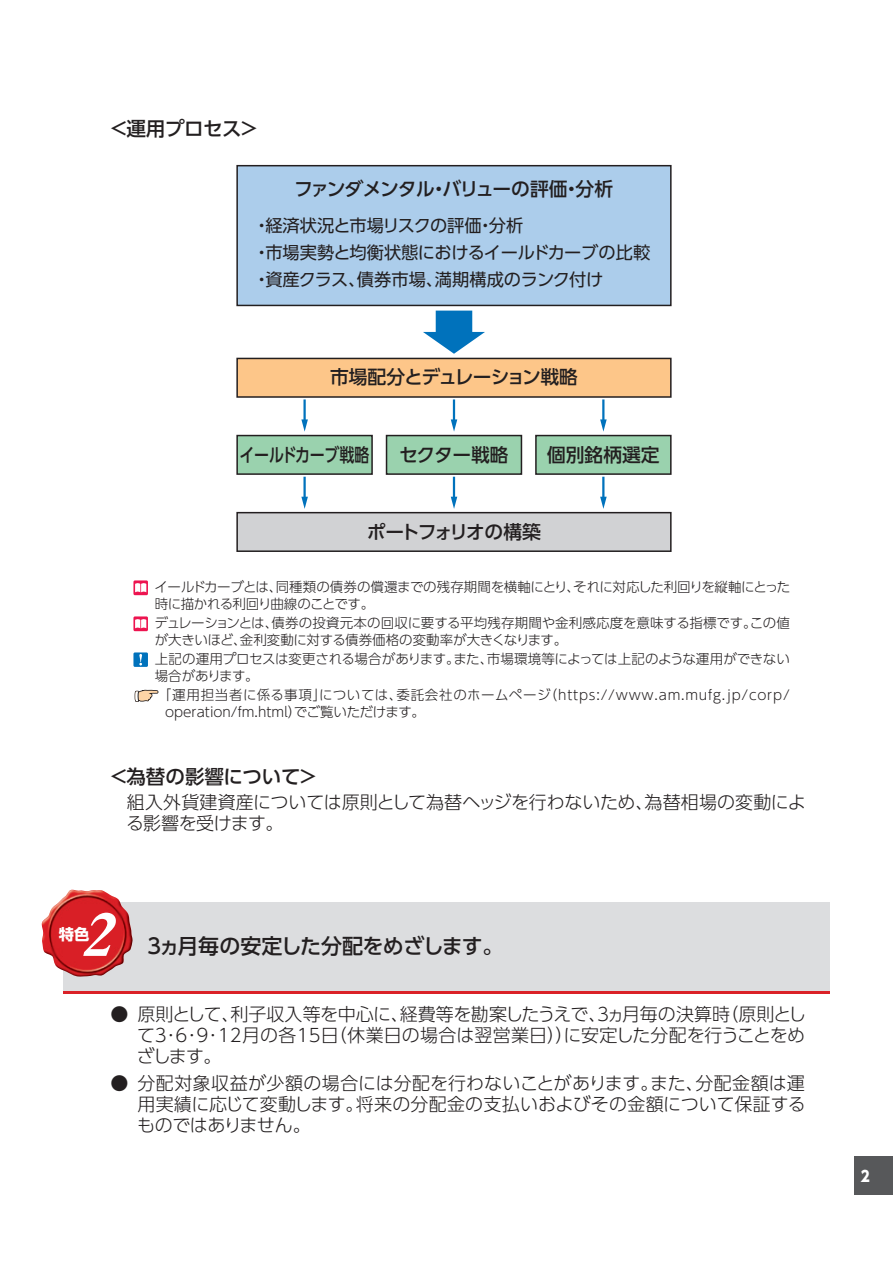
<style>
.page{position:relative;width:893px;height:1263px;background:#fff}
.page>*{position:absolute;margin:0;border:0;box-sizing:border-box;transform-origin:0 0}
.t1{font:italic 58.5px "Midashi Min Pr 5 MA31";color:#fff;scale:1.04 1}
.t2{font:500 21px "UD Shin Go Pro";letter-spacing:-.03em;color:#231f20}
.t3{font:500 19.5px "UD Shin Go Pro";letter-spacing:-.01em;color:#231f20}
.t4{font:500 18.75px "UD Shin Go Pro";letter-spacing:-.03em;color:#231f20}
.t5{font:500 18.75px "UD Shin Go Pro";letter-spacing:-.05em;color:#231f20}
.t6{font:500 18.75px "UD Shin Go Pro";letter-spacing:-.105em;color:#231f20}
.t7{font:500 18.75px "UD Shin Go Pro";letter-spacing:-.03em;color:#231f20;scale:.8 1}
.t8{font:300 18px/21px "UD Shin Go Pro";letter-spacing:-.005em;color:#231f20;text-align:justify}
.t9{font:17.25px/27px "UD Shin Go Pro";letter-spacing:-.015em;color:#231f20}
.t10{font:700 15.3px "UD Shin Go Pro";color:#fff}
.t11{font:800 15px "UD Shin Go Pro";color:#fff;scale:.9 1}
.t12{font:300 13.5px/16.5px "UD Shin Go Pro";color:#231f20}
.t13{font:300 13.5px/16.5px "UD Shin Go Pro";letter-spacing:.02em;color:#231f20}
.t14{font:300 13.5px/16.5px "UD Shin Go Pro";letter-spacing:-.03em;color:#231f20}
</style>
<div class="page">
<div style="left:855px;top:1157px;width:38px;height:38px;background:#57585a"></div>
<div style="left:237px;top:166px;width:434px;height:139px;background:#accdeb"></div>
<div style="left:236px;top:165px;width:436px;height:141px;border:2px solid #231f20"></div>
<div style="left:237px;top:358px;width:434px;height:39px;background:#fdc689"></div>
<div style="left:236px;top:358px;width:436px;height:40px;border:2px solid #231f20"></div>
<div style="left:237px;top:513px;width:434px;height:38px;background:#d1d2d4"></div>
<div style="left:236px;top:512px;width:436px;height:40px;border:2px solid #231f20"></div>
<svg style="left:423px;top:311px;width:62px;height:43px"></svg>
<div style="left:386px;top:435px;width:135px;height:39px;background:#9ad2ae"></div>
<div style="left:386px;top:435px;width:136px;height:40px;border:2px solid #231f20"></div>
<hr style="left:453px;top:399px;width:2px;height:23px;background:#0072bc">
<svg style="left:451px;top:419px;width:6px;height:13px"></svg>
<hr style="left:453px;top:477px;width:2px;height:22px;background:#0072bc">
<svg style="left:451px;top:497px;width:6px;height:12px"></svg>
<div style="left:536px;top:435px;width:135px;height:39px;background:#9ad2ae"></div>
<div style="left:535px;top:435px;width:137px;height:40px;border:2px solid #231f20"></div>
<hr style="left:602px;top:399px;width:2px;height:23px;background:#0072bc">
<svg style="left:600px;top:419px;width:7px;height:13px"></svg>
<hr style="left:602px;top:477px;width:2px;height:22px;background:#0072bc">
<svg style="left:600px;top:497px;width:7px;height:12px"></svg>
<div style="left:237px;top:435px;width:135px;height:39px;background:#9ad2ae"></div>
<div style="left:236px;top:435px;width:137px;height:40px;border:2px solid #231f20"></div>
<hr style="left:303px;top:399px;width:3px;height:23px;background:#0072bc">
<svg style="left:301px;top:419px;width:7px;height:13px"></svg>
<hr style="left:303px;top:477px;width:3px;height:22px;background:#0072bc">
<svg style="left:301px;top:497px;width:7px;height:12px"></svg>
<svg style="left:133px;top:580px;width:15px;height:15px"></svg>
<svg style="left:135px;top:583px;width:11px;height:9px"></svg>
<svg style="left:133px;top:616px;width:15px;height:15px"></svg>
<svg style="left:135px;top:619px;width:11px;height:9px"></svg>
<div style="left:133px;top:652px;width:15px;height:15px;background:#0072bc"></div>
<svg style="left:139px;top:654px;width:3px;height:11px"></svg>
<svg style="left:134px;top:689px;width:25px;height:13px"></svg>
<div style="left:63px;top:902px;width:766px;height:91px;background:#dcdddf"></div>
<hr style="left:63px;top:990px;width:766px;height:3px;background:#da2128">
<img style="left:41px;top:890px;width:92px;height:87px">
<p class="t3" style="left:109px;top:112px;width:152px">＜運用プロセス＞</p>
<p class="t5" style="left:294px;top:174px;width:320px">ファンダメンタル・バリューの評価・分析</p>
<p class="t9" style="left:253px;top:211px;width:398px">・経済状況と市場リスクの評価・分析<br>・市場実勢と均衡状態におけるイールドカーブの比較・資産クラス、債券市場、満期構成のランク付け</p>
<p class="t4" style="left:330px;top:362px;width:249px">市場配分とデュレーション戦略</p>
<p class="t7" style="left:239px;top:440px;width:164px">イールドカーブ戦略</p>
<p class="t4" style="left:399px;top:440px;width:111px">セクター戦略</p>
<p class="t4" style="left:547px;top:440px;width:114px">個別銘柄選定</p>
<p class="t6" style="left:367px;top:516px;width:176px">ポートフォリオの構築</p>
<p class="t14" style="left:154px;top:578px;width:637px">イールドカーブとは、同種類の債券の償還までの残存期間を横軸にとり、それに対応した利回りを縦軸にとった時に描かれる利回り曲線のことです。</p>
<p class="t12" style="left:154px;top:614px;width:637px">デュレーションとは、債券の投資元本の回収に要する平均残存期間や金利感応度を意味する指標です。この値が大きいほど、金利変動に対する債券価格の変動率が大きくなります。</p>
<p class="t12" style="left:155px;top:650px;width:637px">上記の運用プロセスは変更される場合があります。また、市場環境等によっては上記のような運用ができない場合があります。</p>
<p class="t13" style="left:165px;top:686px;width:626px;text-indent:-7px">「運用担当者に係る事項」については、委託会社のホームページ（https://www.am.mufg.jp/corp/ operation/fm.html）でご覧いただけます。</p>
<p class="t3" style="left:109px;top:760px;width:211px">＜為替の影響について＞</p>
<p class="t8" style="left:126px;top:791px;width:681px">組入外貨建資産については原則として為替ヘッジを行わないため、為替相場の変動による影響を受けます。</p>
<h1 class="t1" style="left:80px;top:889px;width:49px">2</h1>
<p class="t10" style="left:59px;top:921px;width:32px">特色</p>
<p class="t2" style="left:144px;top:929px;width:361px">３ヵ月毎の安定した分配をめざします。</p>
<p class="t8" style="left:137px;top:1003px;width:671px;text-indent:-26px">● 原則として、利子収入等を中心に、経費等を勘案したうえで、３ヵ月毎の決算時（原則として３･６･９･12月の各15日（休業日の場合は翌営業日））に安定した分配を行うことをめざします。</p>
<p class="t8" style="left:137px;top:1072px;width:670px;text-indent:-27px">● 分配対象収益が少額の場合には分配を行わないことがあります。また、分配金額は運用実績に応じて変動します。将来の分配金の支払いおよびその金額について保証するものではありません。</p>
<p class="t11" style="left:861px;top:1163px;width:11px">2</p>
</div>
